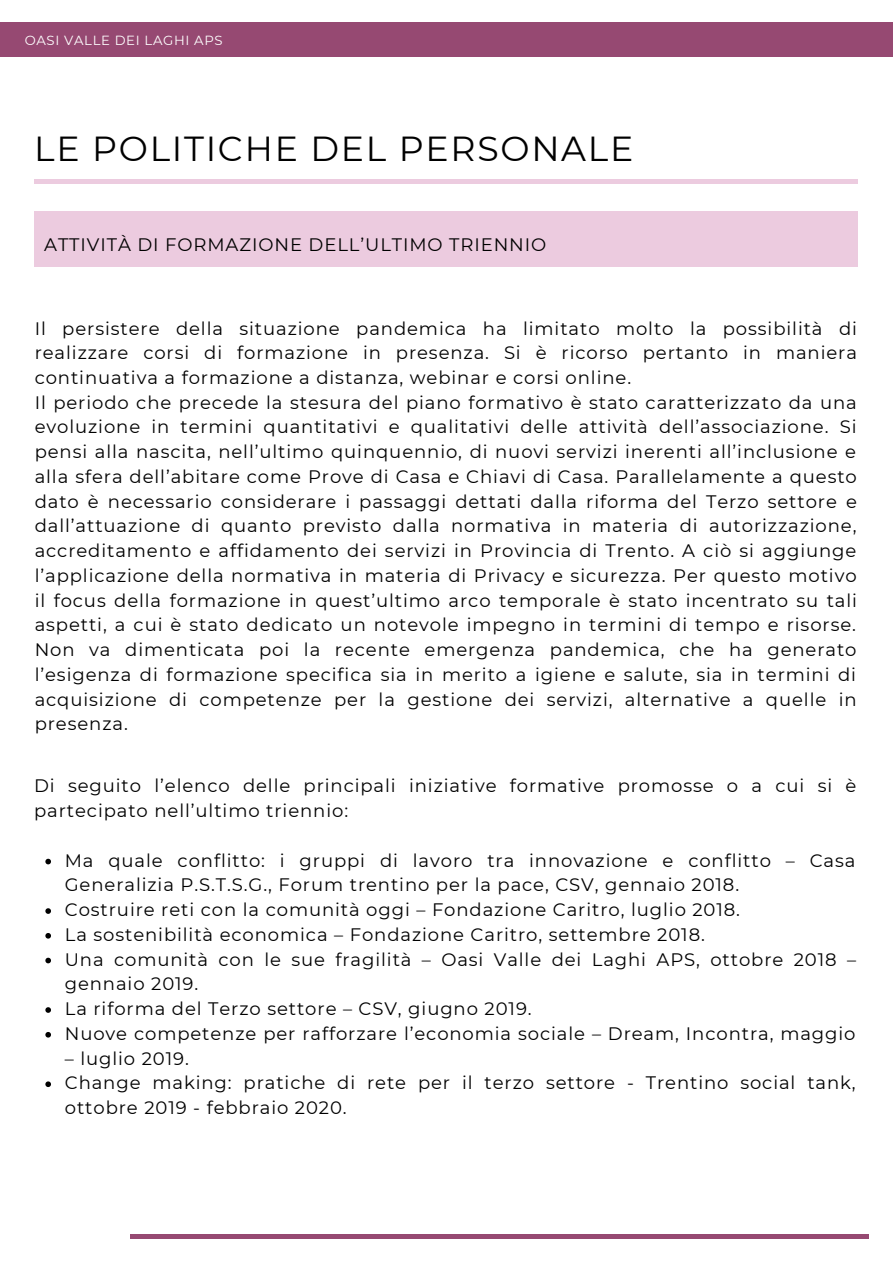
<style>
.page{position:relative;width:893px;height:1264px;background:#fff}
.page>*{position:absolute;margin:0;border:0;box-sizing:border-box;transform-origin:0 0}
.t1{font:34.65px "Montserrat";letter-spacing:.05em;color:#000}
.t2{font:18px/24.8px "Montserrat";letter-spacing:.05em;color:#000}
.t3{font:13.2px "Montserrat";letter-spacing:.05em;color:#fff}
</style>
<div class="page">
<div style="left:0;top:22px;width:892px;height:34px;background:#964972"></div>
<div style="left:34px;top:179px;width:823px;height:5px;background:#eccbdf"></div>
<div style="left:35px;top:211px;width:822px;height:55px;background:#eccbdf"></div>
<div style="left:130px;top:1233px;width:738px;height:5px;background:#964972"></div>
<svg style="left:45px;top:858px;width:6px;height:6px"></svg>
<svg style="left:45px;top:908px;width:6px;height:5px"></svg>
<svg style="left:45px;top:933px;width:6px;height:5px"></svg>
<svg style="left:45px;top:957px;width:6px;height:6px"></svg>
<svg style="left:45px;top:1007px;width:6px;height:5px"></svg>
<svg style="left:45px;top:1032px;width:6px;height:5px"></svg>
<svg style="left:45px;top:1081px;width:6px;height:6px"></svg>
<p class="t3" style="left:25px;top:32px;width:199px">OASI VALLE DEI LAGHI APS</p>
<h1 class="t1" style="left:34px;top:128px;width:600px">LE POLITICHE DEL PERSONALE</h1>
<p class="t2" style="left:44px;top:232px;width:503px">ATTIVITÀ DI FORMAZIONE DELL’ULTIMO TRIENNIO</p>
<p class="t2" style="left:35px;top:316px;width:823px">Il persistere della situazione pandemica ha limitato molto la possibilità di realizzare corsi di formazione in presenza. Si è ricorso pertanto in maniera continuativa a formazione a distanza, webinar e corsi online.<br>Il periodo che precede la stesura del piano formativo è stato caratterizzato da una evoluzione in termini quantitativi e qualitativi delle attività dell’associazione. Si pensi alla nascita, nell’ultimo quinquennio, di nuovi servizi inerenti all’inclusione e alla sfera dell’abitare come Prove di Casa e Chiavi di Casa. Parallelamente a questo dato è necessario considerare i passaggi dettati dalla riforma del Terzo settore e dall’attuazione di quanto previsto dalla normativa in materia di autorizzazione, accreditamento e affidamento dei servizi in Provincia di Trento. A ciò si aggiunge l’applicazione della normativa in materia di Privacy e sicurezza. Per questo motivo il focus della formazione in quest’ultimo arco temporale è stato incentrato su tali aspetti, a cui è stato dedicato un notevole impegno in termini di tempo e risorse.<br>Non va dimenticata poi la recente emergenza pandemica, che ha generato l’esigenza di formazione specifica sia in merito a igiene e salute, sia in termini di acquisizione di competenze per la gestione dei servizi, alternative a quelle in presenza.</p>
<p class="t2" style="left:34px;top:773px;width:823px">Di seguito l’elenco delle principali iniziative formative promosse o a cui si è partecipato nell’ultimo triennio:</p>
<p class="t2" style="left:65px;top:847px;width:792px">Ma quale conflitto: i gruppi di lavoro tra innovazione e conflitto – Casa Generalizia P.S.T.S.G., Forum trentino per la pace, CSV, gennaio 2018.<br>Costruire reti con la comunità oggi – Fondazione Caritro, luglio 2018.<br>La sostenibilità economica – Fondazione Caritro, settembre 2018.<br>Una comunità con le sue fragilità – Oasi Valle dei Laghi APS, ottobre 2018 – gennaio 2019.<br>La riforma del Terzo settore – CSV, giugno 2019.<br>Nuove competenze per rafforzare l’economia sociale – Dream, Incontra, maggio</p>
<p class="t2" style="left:65px;top:1045px;width:792px">– luglio 2019.<br>Change making: pratiche di rete per il terzo settore - Trentino social tank, ottobre 2019 - febbraio 2020.</p>
</div>
